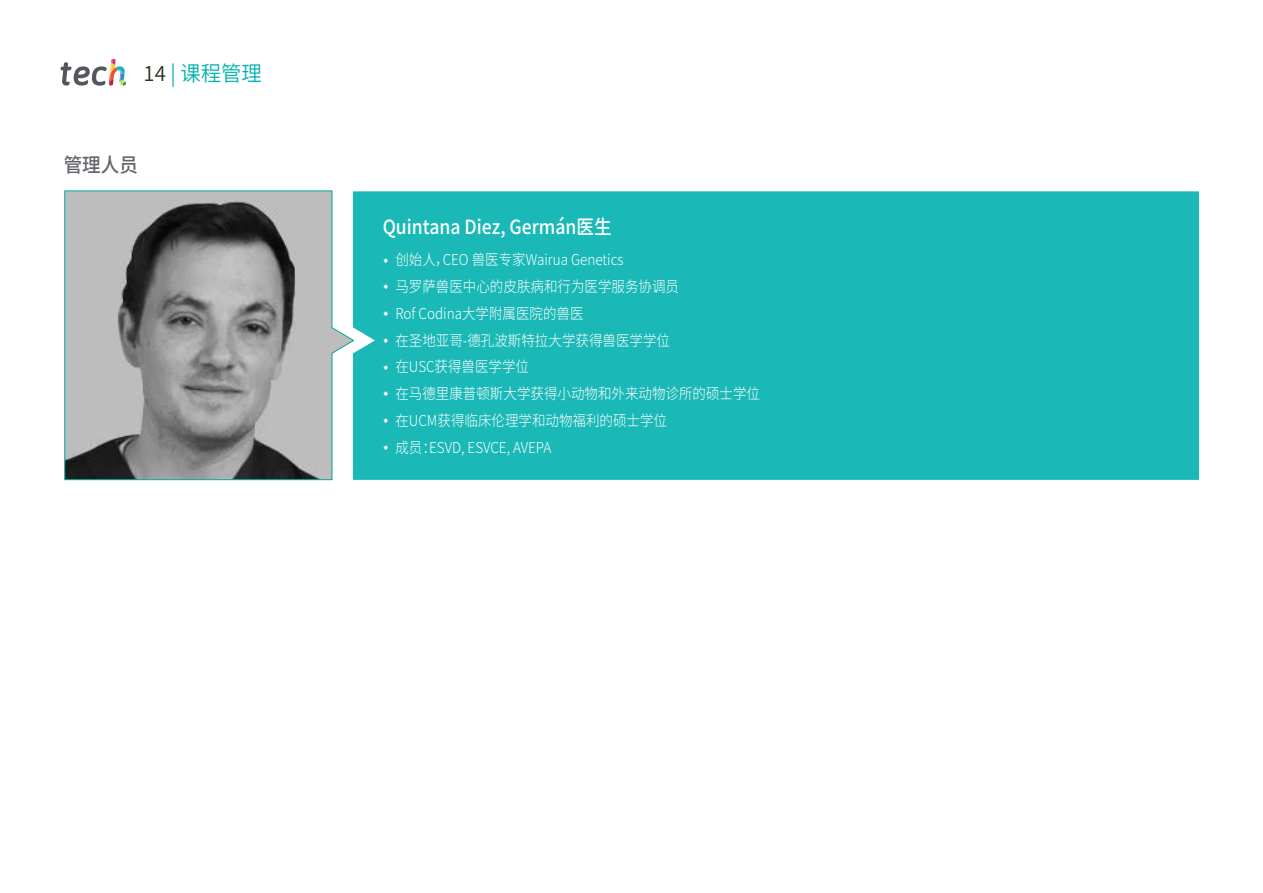
<style>
.page{position:relative;width:1263px;height:893px;background:#fff}
.page>*{position:absolute;margin:0;border:0;box-sizing:border-box;transform-origin:0 0}
.t1{font:21px "Source Han Sans CN";color:#00b2af}
.t2{font:500 19.5px "Source Han Sans CN";color:#fff;scale:.9 1}
.t3{font:500 19.5px "Source Han Sans CN";color:#61646a;scale:.95 1}
.t4{font:300 15px/26.7px "Source Han Sans CN";color:#fff;scale:.9 1}
.s1{color:#312e20}
</style>
<div class="page">
<svg style="left:61px;top:59px;width:65px;height:27px"></svg>
<div style="left:354px;top:191px;width:845px;height:289px;background:#1ab9b7"></div>
<svg style="left:64px;top:191px;width:290px;height:289px;background:#969b9b"></svg>
<svg style="left:384px;top:258px;width:4px;height:5px"></svg>
<svg style="left:384px;top:285px;width:4px;height:5px"></svg>
<svg style="left:384px;top:311px;width:4px;height:5px"></svg>
<svg style="left:384px;top:338px;width:4px;height:5px"></svg>
<svg style="left:384px;top:365px;width:4px;height:5px"></svg>
<svg style="left:384px;top:392px;width:4px;height:5px"></svg>
<svg style="left:384px;top:418px;width:4px;height:5px"></svg>
<svg style="left:384px;top:445px;width:4px;height:5px"></svg>
<h1 class="t1" style="left:144px;top:61px;width:120px"><span class="s1">14</span> | 课程管理</h1>
<h2 class="t3" style="left:64px;top:154px;width:80px">管理人员</h2>
<h2 class="t2" style="left:383px;top:216px;width:256px">Quintana Diez, Germán医生</h2>
<p class="t4" style="left:395px;top:247px;width:406px">创始人，CEO 兽医专家Wairua Genetics<br>马罗萨兽医中心的皮肤病和行为医学服务协调员<br>Rof Codina大学附属医院的兽医<br>在圣地亚哥-德孔波斯特拉大学获得兽医学学位<br>在USC获得兽医学学位<br>在马德里康普顿斯大学获得小动物和外来动物诊所的硕士学位在UCM获得临床伦理学和动物福利的硕士学位<br>成员：ESVD, ESVCE, AVEPA</p>
</div>
